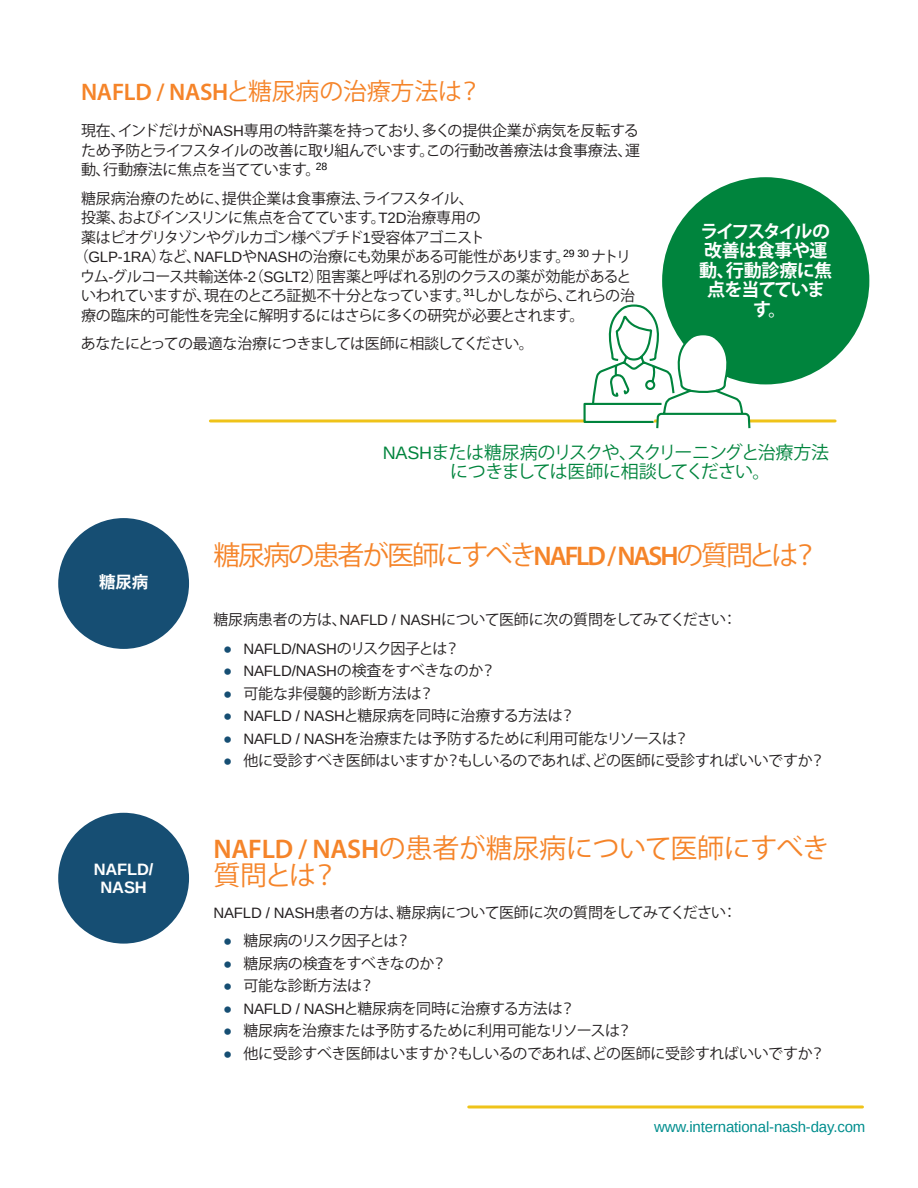
<style>
.page{position:relative;width:918px;height:1188px;background:#fff}
.page>*{position:absolute;margin:0;border:0;box-sizing:border-box;transform-origin:0 0}
.H2_orange{font:27px/27px "Koz Go Pr 6 N";letter-spacing:-.01em;color:#f58429}
.H2_orange-2{font:27px "Koz Go Pr 6 N";letter-spacing:-.08em;color:#f58429}
.H2_orange-3{font:24px "Koz Go Pr 6 N";letter-spacing:-.01em;color:#f58429}
.paragraph{font:18px/19.5px "Koz Go Pr 6 N";letter-spacing:-.06em;color:#00843d;text-align:center}
.paragraph-2{font:700 18px/19.5px "Koz Go Pr 6 N";letter-spacing:-.045em;color:#fff;text-align:center}
.H3_blue{font:700 16.5px/18px "Liberation Sans";letter-spacing:-.01em;color:#fff;text-align:center}
.H3_blue-2{font:700 16.5px "Koz Go Pr 6 N";color:#fff}
.paragraph-3{font:15px/19.5px "Koz Go Pr 6 N";letter-spacing:-.02em;color:#231f20;text-align:justify}
.paragraph-4{font:15px "Koz Go Pr 6 N";letter-spacing:-.04em;color:#231f20}
.paragraph-5{font:15px "Koz Go Pr 6 N";letter-spacing:-.05em;color:#231f20}
.H3_orange{font:15px "Liberation Sans";letter-spacing:-.01em;color:#008e8e}
.paragraph-6{font:15px "Koz Go Pr 6 N";letter-spacing:-.055em;color:#231f20}
.t1{font:15px "Liberation Sans";letter-spacing:-.01em;color:#231f20}
.paragraph-7{font:15px "Koz Go Pr 6 N";letter-spacing:-.09em;color:#231f20}
.s1{font-family:"Myriad Pro";font-weight:600}
.s2{font-family:"Liberation Sans"}
.s3{font-weight:700;font-size:22.5px;color:#164e73}
.s4{font-family:"Koz Go Pr 6 N"}
.s5{font-family:"Liberation Sans";font-weight:700;font-size:22.5px;color:#164e73}
</style>
<div class="page">
<div style="left:662px;top:177px;width:207px;height:207px;background:#00843d;border-radius:50%"></div>
<hr style="left:210px;top:419px;width:625px;height:3px;background:#efc319">
<hr style="left:469px;top:1105px;width:393px;height:3px;background:#efc319">
<div style="left:58px;top:518px;width:131px;height:131px;background:#164e73;border-radius:50%"></div>
<div style="left:58px;top:813px;width:131px;height:131px;background:#164e73;border-radius:50%"></div>
<svg style="left:582px;top:178px;width:170px;height:251px"></svg>
<p class="H2_orange-3" style="left:81px;top:78px;width:402px"><span class="s1">NAFLD / NASH</span>と糖尿病の治療方法は？</p>
<p class="paragraph-3" style="left:81px;top:122px;width:561px">現在、インドだけが<span class="s2">NASH</span>専用の特許薬を持っており、多くの提供企業が病気を反転するため予防とライフスタイルの改善に取り組んでいます。この行動改善療法は食事療法、運動、行動療法に焦点を当てています。<sup>28</sup></p>
<p class="paragraph-3" style="left:81px;top:189px;width:394px">糖尿病治療のために、提供企業は食事療法、ライフスタイル、</p>
<p class="paragraph-3" style="left:81px;top:209px;width:401px">投薬、およびインスリンに焦点を合てています。<span class="s2">T2D</span>治療専用の</p>
<p class="paragraph-6" style="left:81px;top:229px;width:405px">薬はピオグリタゾンやグルカゴン様ペプチド<span class="s2">1</span>受容体アゴニスト</p>
<p class="paragraph-4" style="left:74px;top:249px;width:559px">（<span class="s2">GLP-1RA</span>）など、<span class="s2">NAFLD</span>や<span class="s2">NASH</span>の治療にも効果がある可能性があります。<sup>29</sup> <sup>30</sup> ナトリ</p>
<p class="paragraph-3" style="left:80px;top:267px;width:553px">ウム<span class="s2">-</span>グルコース共輸送体<span class="s2">-2</span>（<span class="s2">SGLT2</span>）阻害薬と呼ばれる別のクラスの薬が効能があると</p>
<p class="paragraph-5" style="left:81px;top:288px;width:556px">いわれていますが、現在のところ証拠不十分となっています。<sup>31</sup>しかしながら、これらの治</p>
<p class="paragraph-3" style="left:81px;top:306px;width:505px">療の臨床的可能性を完全に解明するにはさらに多くの研究が必要とされます。</p>
<p class="paragraph-3" style="left:81px;top:335px;width:455px">あなたにとっての最適な治療につきましては医師に相談してください。</p>
<p class="paragraph-2" style="left:699px;top:222px;width:134px">ライフスタイルの改善は食事や運動、行動診療に焦点を当てています。</p>
<p class="paragraph" style="left:383px;top:443px;width:448px"><span class="s2">NASH</span>または糖尿病のリスクや、スクリーニングと治療方法につきましては医師に相談してください。</p>
<p class="H3_blue-2" style="left:99px;top:573px;width:51px">糖尿病</p>
<p class="H3_blue" style="left:94px;top:861px;width:61px">NAFLD/<br>NASH</p>
<p class="H2_orange-2" style="left:213px;top:540px;width:607px">糖尿病の患者が医師にすべき<span class="s1">NAFLD / NASH</span>の質問とは？</p>
<p class="paragraph-3" style="left:213px;top:610px;width:525px">糖尿病患者の方は、<span class="s2">NAFLD / NASH</span>について医師に次の質問をしてみてください：</p>
<p class="t1" style="left:224px;top:639px;width:238px"><span class="s3">•</span> NAFLD/NASH<span class="s4">のリスク因子とは？</span></p>
<p class="paragraph-3" style="left:224px;top:661px;width:274px"><span class="s5">•</span> <span class="s2">NAFLD/NASH</span>の検査をすべきなのか？</p>
<p class="paragraph-3" style="left:224px;top:684px;width:212px"><span class="s5">•</span> 可能な非侵襲的診断方法は？</p>
<p class="paragraph-3" style="left:224px;top:706px;width:353px"><span class="s5">•</span> <span class="s2">NAFLD / NASH</span>と糖尿病を同時に治療する方法は？</p>
<p class="paragraph-3" style="left:224px;top:729px;width:467px"><span class="s5">•</span> <span class="s2">NAFLD / NASH</span>を治療または予防するために利用可能なリソースは？</p>
<p class="paragraph-3" style="left:224px;top:751px;width:603px"><span class="s5">•</span> 他に受診すべき医師はいますか？もしいるのであれば、どの医師に受診すればいいですか？</p>
<p class="H2_orange" style="left:213px;top:835px;width:618px"><span class="s1">NAFLD / NASH</span>の患者が糖尿病について医師にすべき質問とは？</p>
<p class="paragraph-3" style="left:213px;top:903px;width:525px"><span class="s2">NAFLD / NASH</span>患者の方は、糖尿病について医師に次の質問をしてみてください：</p>
<p class="paragraph-7" style="left:224px;top:932px;width:189px"><span class="s5">•</span> 糖尿病のリスク因子とは？</p>
<p class="paragraph-3" style="left:224px;top:954px;width:225px"><span class="s5">•</span> 糖尿病の検査をすべきなのか？</p>
<p class="paragraph-3" style="left:224px;top:976px;width:152px"><span class="s5">•</span> 可能な診断方法は？</p>
<p class="paragraph-3" style="left:224px;top:999px;width:353px"><span class="s5">•</span> <span class="s2">NAFLD / NASH</span>と糖尿病を同時に治療する方法は？</p>
<p class="paragraph-3" style="left:224px;top:1021px;width:410px"><span class="s5">•</span> 糖尿病を治療または予防するために利用可能なリソースは？</p>
<p class="paragraph-3" style="left:224px;top:1044px;width:603px"><span class="s5">•</span> 他に受診すべき医師はいますか？もしいるのであれば、どの医師に受診すればいいですか？</p>
<p class="H3_orange" style="left:654px;top:1117px;width:213px">www.international-nash-day.com</p>
</div>
